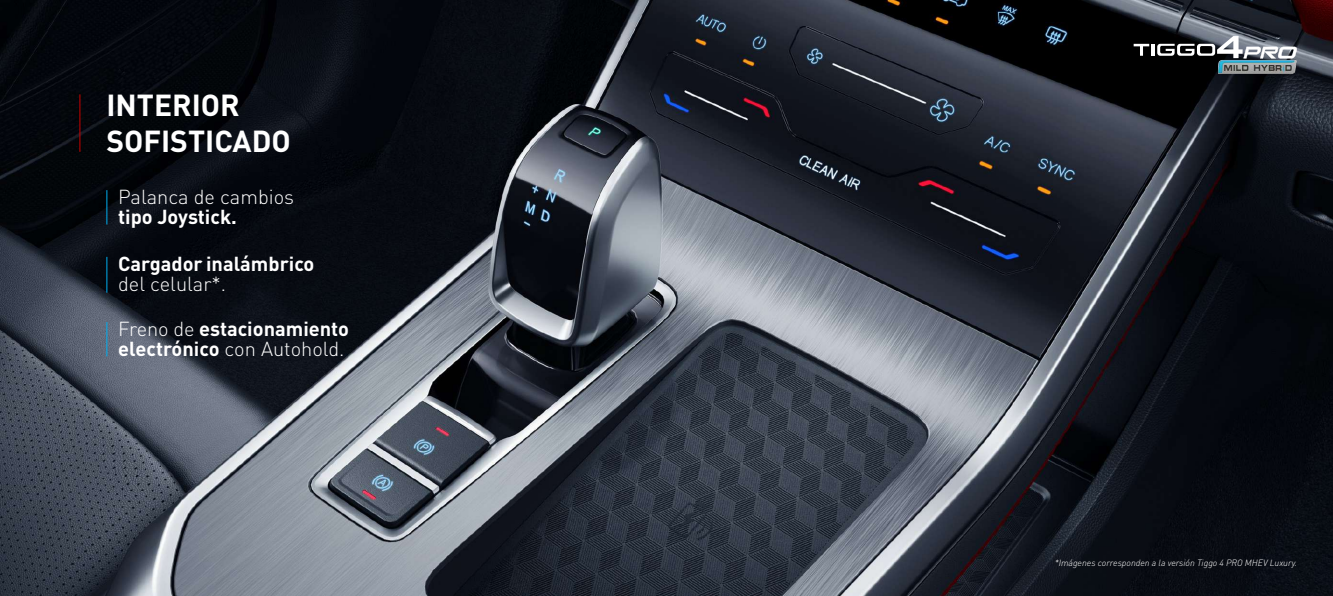
<style>
.page{position:relative;width:1333px;height:596px;background:#fff}
.page>*{position:absolute;margin:0;border:0;box-sizing:border-box;transform-origin:0 0}
.t1{font:700 30px/36px "DIN Pro";color:#fff}
.t2{font:700 20px/20px "DIN Pro";color:#fff}
.t3{font:300 20px "DIN Pro";color:#fff}
.t4{font:italic 300 9px "DIN Pro";color:#fff}
.s1{font-weight:300}
</style>
<div class="page">
<img style="left:0;top:0;width:1332px;height:595px">
<hr style="left:79px;top:94px;width:1px;height:58px;background:#ca0100">
<svg style="left:1133px;top:36px;width:163px;height:22px"></svg>
<img style="left:1217px;top:58px;width:79px;height:18px">
<hr style="left:106px;top:190px;width:1px;height:34px;background:#00aeef">
<hr style="left:106px;top:257px;width:1px;height:35px;background:#00aeef">
<hr style="left:106px;top:322px;width:1px;height:34px;background:#00aeef">
<h1 class="t1" style="left:106px;top:83px;width:186px">INTERIOR<br>SOFISTICADO</h1>
<p class="t3" style="left:118px;top:182px;width:177px">Palanca de cambios</p>
<p class="t2" style="left:118px;top:205px;width:120px">tipo Joystick.</p>
<p class="t2" style="left:118px;top:251px;width:198px">Cargador inalámbrico</p>
<p class="t3" style="left:118px;top:268px;width:110px">del celular*.</p>
<p class="t2" style="left:118px;top:316px;width:232px"><span class="s1">Freno de</span> estacionamiento electrónico <span class="s1">con Autohold.</span></p>
<p class="t4" style="left:1054px;top:556px;width:244px">*Imágenes corresponden a la versión Tiggo 4 PRO MHEV Luxury.</p>
</div>
